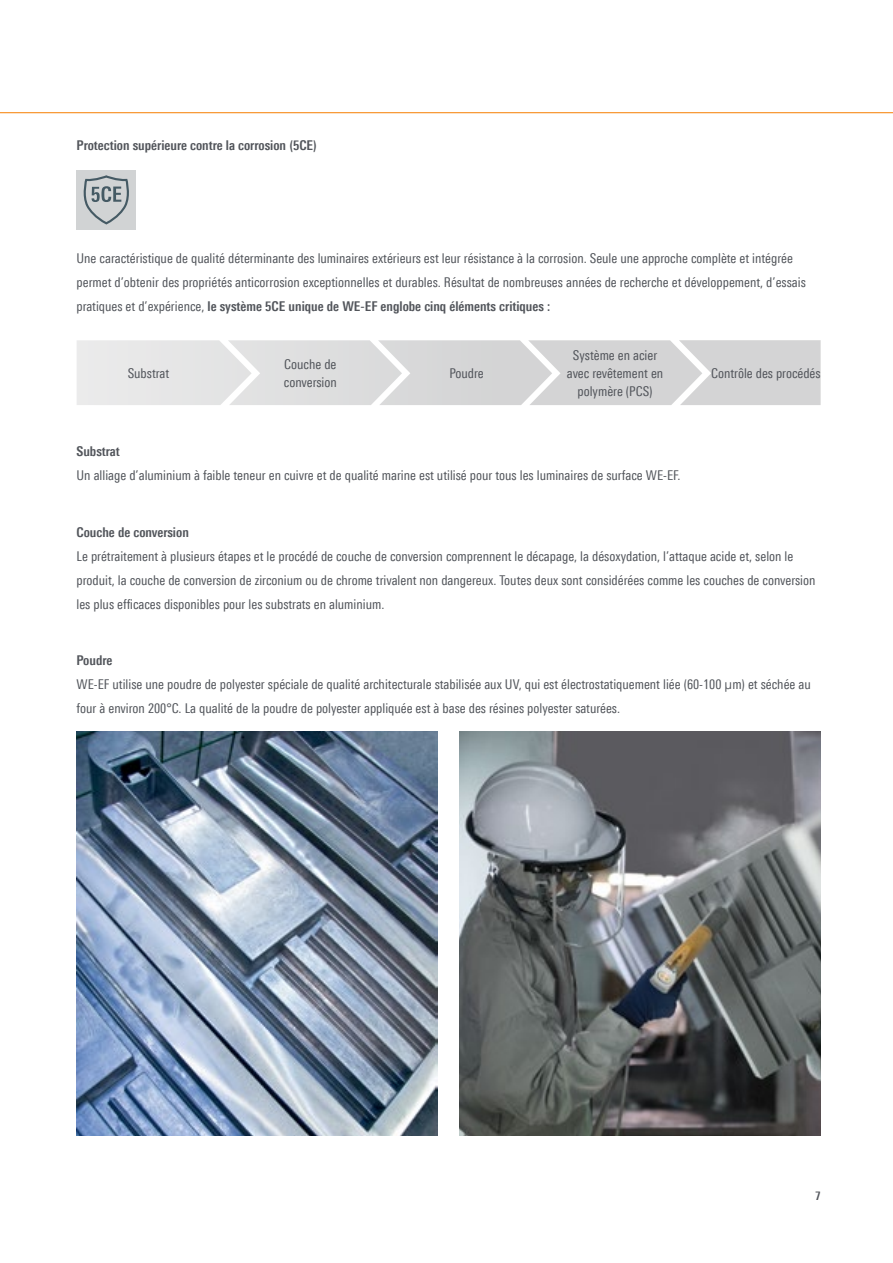
<style>
.page{position:relative;width:893px;height:1263px;background:#fff}
.page>*{position:absolute;margin:0;border:0;box-sizing:border-box;transform-origin:0 0}
.t1{font:13.5px/24px "Linotype Univers 420 Cn";color:#52555b}
.t2{font:700 13.5px "Linotype Univers 620 Cn";color:#52555b}
.t3{font:700 12px "Linotype Univers 620 Cn";color:#52555b}
.s1{font-family:"Linotype Univers 420 Cn";font-weight:400}
</style>
<div class="page">
<hr style="left:0;top:112px;width:893px;height:1px;background:#f78d1e">
<img style="left:77px;top:731px;width:361px;height:404px">
<img style="left:459px;top:731px;width:362px;height:404px">
<svg style="left:77px;top:340px;width:744px;height:65px;background:#dcdcdd"></svg>
<div style="left:77px;top:170px;width:59px;height:60px;background:#d1d3d4"></div>
<svg style="left:83px;top:176px;width:46px;height:49px"></svg>
<p class="t2" style="left:77px;top:137px;width:242px">Protection supérieure contre la corrosion (5CE)</p>
<p class="t1" style="left:77px;top:246px;width:731px">Une caractéristique de qualité déterminante des luminaires extérieurs est leur résistance à la corrosion. Seule une approche complète et intégrée permet d’obtenir des propriétés anticorrosion exceptionnelles et durables. Résultat de nombreuses années de recherche et développement, d’essais</p>
<p class="t2" style="left:77px;top:298px;width:475px"><span class="s1">pratiques et d’expérience,</span> le système 5CE unique de WE-EF englobe cinq éléments critiques :</p>
<p class="t1" style="left:128px;top:362px;width:43px">Substrat</p>
<p class="t1" style="left:284px;top:355px;width:55px;line-height:18px">Couche de conversion</p>
<p class="t1" style="left:449px;top:361px;width:36px">Poudre</p>
<p class="t1" style="left:567px;top:346px;width:98px;line-height:18px;text-align:center">Système en acier avec revêtement en polymère (PCS)</p>
<p class="t2" style="left:77px;top:443px;width:45px">Substrat</p>
<p class="t1" style="left:77px;top:463px;width:606px">Un alliage d’aluminium à faible teneur en cuivre et de qualité marine est utilisé pour tous les luminaires de surface WE-EF.</p>
<p class="t1" style="left:711px;top:361px;width:111px">Contrôle des procédés</p>
<p class="t2" style="left:77px;top:524px;width:114px">Couche de conversion</p>
<p class="t1" style="left:77px;top:544px;width:740px">Le prétraitement à plusieurs étapes et le procédé de couche de conversion comprennent le décapage, la désoxydation, l’attaque acide et, selon le produit, la couche de conversion de zirconium ou de chrome trivalent non dangereux. Toutes deux sont considérées comme les couches de conversion les plus efficaces disponibles pour les substrats en aluminium.</p>
<p class="t2" style="left:77px;top:652px;width:37px">Poudre</p>
<p class="t1" style="left:77px;top:672px;width:736px">WE-EF utilise une poudre de polyester spéciale de qualité architecturale stabilisée aux UV, qui est électrostatiquement liée (60-100 μm) et séchée au four à environ 200°C. La qualité de la poudre de polyester appliquée est à base des résines polyester saturées.</p>
<p class="t3" style="left:815px;top:1189px;width:7px">7</p>
</div>
